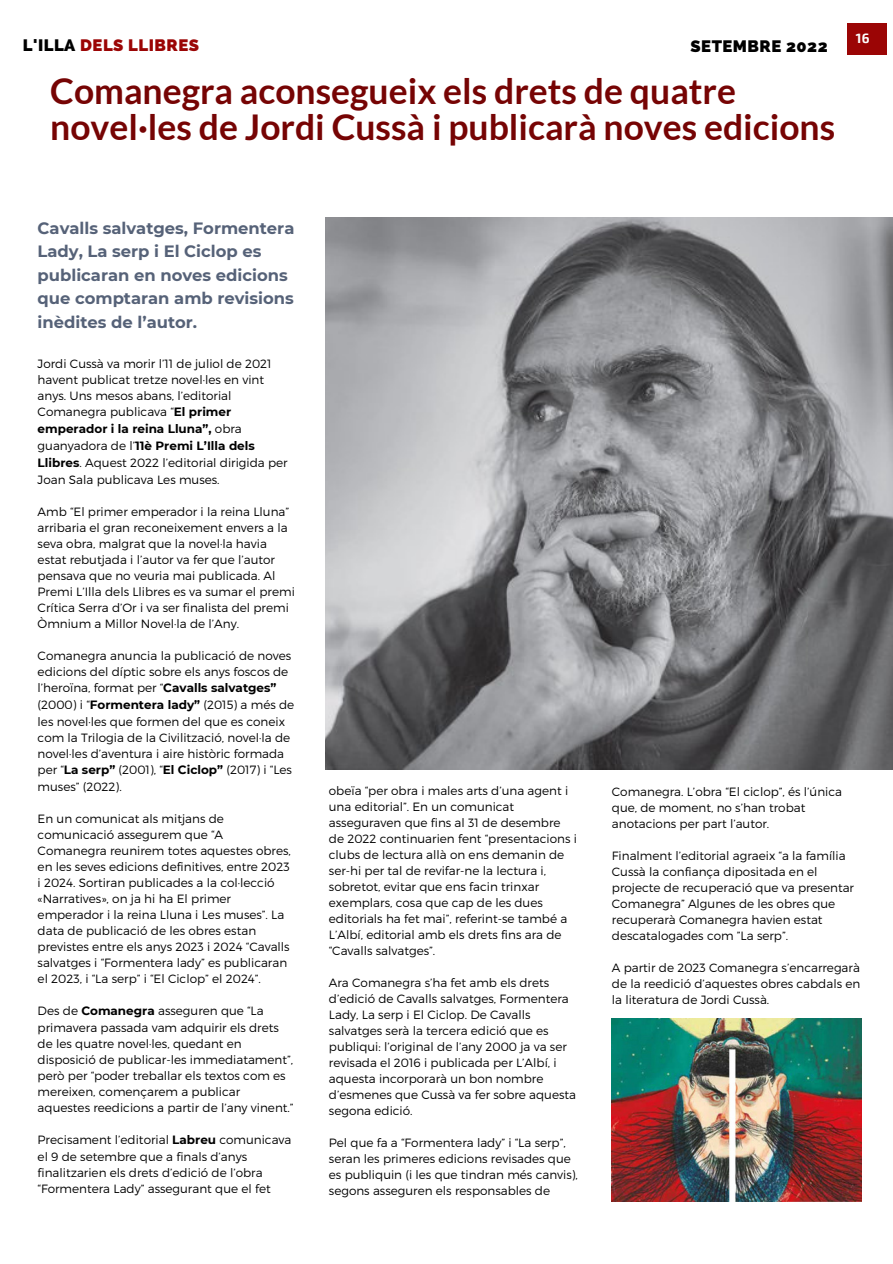
<style>
.page{position:relative;width:893px;height:1264px;background:#fff}
.page>*{position:absolute;margin:0;border:0;box-sizing:border-box;transform-origin:0 0}
.t1{font:700 35.4px/36px "Lato";color:#760404}
.t2{font:800 16.65px "Raleway";letter-spacing:.03em;color:#9b0505}
.t3{font:800 16.65px "Raleway";letter-spacing:.03em;color:#000}
.t4{font:700 16.35px/23.5px "Montserrat";color:#566278}
.t5{font:700 13.2px "Exo 2";color:#fcffff}
.t6{font:300 12px/16px "Montserrat";color:#000}
.s1{color:#000}
.s2{font-weight:700}
</style>
<div class="page">
<div style="left:847px;top:23px;width:40px;height:32px;background:#9b0505"></div>
<img style="left:326px;top:217px;width:566px;height:552px">
<img style="left:612px;top:1018px;width:249px;height:183px">
<h2 class="t2" style="left:23px;top:35px;width:178px"><span class="s1">L'ILLA</span> DELS LLIBRES</h2>
<h2 class="t3" style="left:690px;top:36px;width:139px">SETEMBRE 2022</h2>
<h1 class="t1" style="left:50px;top:72px;width:786px">Comanegra aconsegueix els drets de quatre novel·les de Jordi Cussà i publicarà noves edicions</h1>
<p class="t5" style="left:855px;top:30px;width:15px">16</p>
<h3 class="t4" style="left:38px;top:216px;width:258px">Cavalls salvatges, Formentera<br>Lady, La serp i El Ciclop es publicaran en noves edicions que comptaran amb revisions inèdites de l’autor.</h3>
<p class="t6" style="left:38px;top:355px;width:251px;line-height:16.5px">Jordi Cussà va morir l’11 de juliol de 2021 havent publicat tretze novel·les en vint anys. Uns mesos abans, l’editorial Comanegra publicava “<span class="s2">El primer emperador i la reina Lluna”,</span> obra guanyadora de l’<span class="s2">11è Premi L’Illa dels Llibres</span>. Aquest 2022 l’editorial dirigida per Joan Sala publicava Les muses.</p>
<p class="t6" style="left:38px;top:503px;width:259px">Amb “El primer emperador i la reina Lluna” arribaria el gran reconeixement envers a la seva obra, malgrat que la novel·la havia estat rebutjada i l’autor va fer que l’autor pensava que no veuria mai publicada. Al Premi L’Illa dels Llibres es va sumar el premi Crítica Serra d’Or i va ser finalista del premi Òmnium a Millor Novel·la de l’Any.</p>
<p class="t6" style="left:38px;top:646px;width:258px">Comanegra anuncia la publicació de noves edicions del díptic sobre els anys foscos de l’heroïna, format per “<span class="s2">Cavalls salvatges” </span>(2000) i “<span class="s2">Formentera lady”</span> (2015) a més de les novel·les que formen del que es coneix com la Trilogia de la Civilització, novel·la de novel·les d’aventura i aire històric formada per “<span class="s2">La serp”</span> (2001), “<span class="s2">El Ciclop”</span> (2017) i “Les muses” (2022).</p>
<p class="t6" style="left:38px;top:809px;width:255px">En un comunicat als mitjans de comunicació assegurem que “A Comanegra reunirem totes aquestes obres, en les seves edicions definitives, entre 2023 i 2024. Sortiran publicades a la col·lecció «Narratives», on ja hi ha El primer emperador i la reina Lluna i Les muses”. La data de publicació de les obres estan previstes entre els anys 2023 i 2024 “Cavalls salvatges i “Formentera lady” es publicaran el 2023, i “La serp” i “El Ciclop” el 2024”.</p>
<p class="t6" style="left:38px;top:1001px;width:257px">Des de <span class="s2">Comanegra</span> asseguren que “La primavera passada vam adquirir els drets de les quatre novel·les, quedant en disposició de publicar-les immediatament”, però per “poder treballar els textos com es mereixen, començarem a publicar aquestes reedicions a partir de l’any vinent.”</p>
<p class="t6" style="left:38px;top:1130px;width:255px">Precisament l’editorial <span class="s2">Labreu</span> comunicava el 9 de setembre que a finals d’anys finalitzarien els drets d’edició de l’obra “Formentera Lady” assegurant que el fet</p>
<p class="t6" style="left:329px;top:782px;width:249px">obeïa “per obra i males arts d’una agent i una editorial”. En un comunicat asseguraven que fins al 31 de desembre de 2022 continuarien fent “presentacions i clubs de lectura allà on ens demanin de ser-hi per tal de revifar-ne la lectura i, sobretot, evitar que ens facin trinxar exemplars, cosa que cap de les dues editorials ha fet mai”, referint-se també a L’Albí, editorial amb els drets fins ara de “Cavalls salvatges”.</p>
<p class="t6" style="left:329px;top:974px;width:249px">Ara Comanegra s’ha fet amb els drets d’edició de Cavalls salvatges, Formentera Lady, La serp i El Ciclop. De Cavalls salvatges serà la tercera edició que es publiqui: l’original de l’any 2000 ja va ser revisada el 2016 i publicada per L’Albí, i aquesta incorporarà un bon nombre d’esmenes que Cussà va fer sobre aquesta segona edició.</p>
<p class="t6" style="left:329px;top:1134px;width:250px">Pel que fa a “Formentera lady” i “La serp”, seran les primeres edicions revisades que es publiquin (i les que tindran més canvis), segons asseguren els responsables de</p>
<p class="t6" style="left:612px;top:783px;width:232px">Comanegra. L’obra “El ciclop”, és l’única que, de moment, no s’han trobat anotacions per part l’autor.</p>
<p class="t6" style="left:612px;top:847px;width:244px">Finalment l’editorial agraeix “a la família Cussà la confiança dipositada en el projecte de recuperació que va presentar Comanegra” Algunes de les obres que recuperarà Comanegra havien estat descatalogades com ”La serp”.</p>
<p class="t6" style="left:612px;top:959px;width:250px;text-align:justify">A partir de 2023 Comanegra s’encarregarà de la reedició d’aquestes obres cabdals en la literatura de Jordi Cussà.</p>
</div>
